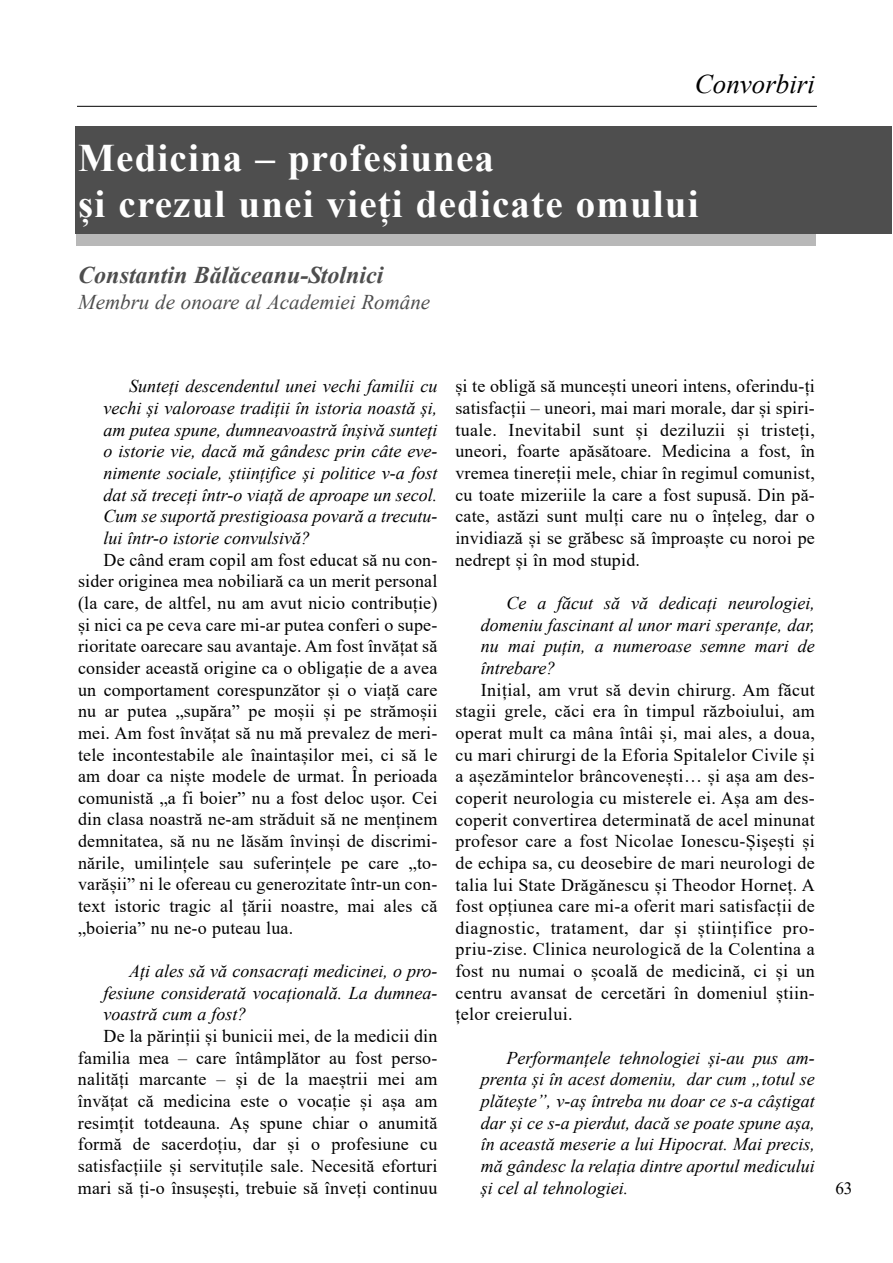
<style>
.page{position:relative;width:893px;height:1263px;background:#fff}
.page>*{position:absolute;margin:0;border:0;box-sizing:border-box;transform-origin:0 0}
.t1{font:700 39px/46.8px "Times New Roman";letter-spacing:.03em;color:#fff}
.t2{font:italic 27px "Times New Roman";color:#000}
.t3{font:italic 700 24px "Times New Roman";color:#4e4e4e}
.t4{font:italic 21px "Times New Roman";color:#4e4e4e}
.t5{font:18px/21.6px "Times New Roman";letter-spacing:.01em;color:#000;text-align:justify}
.t6{font:italic 18px/21.6px "Times New Roman";color:#000;text-align:justify}
.t7{font:17.25px "Times New Roman";color:#000}
</style>
<div class="page">
<div style="left:77px;top:233px;width:739px;height:13px;background:#b8b8b8"></div>
<div style="left:75px;top:126px;width:816px;height:107px;background:#4e4e4e"></div>
<hr style="left:77px;top:106px;width:740px;height:1px;background:#000">
<h2 class="t2" style="left:695px;top:68px;width:122px">Convorbiri</h2>
<h1 class="t1" style="left:78px;top:134px;width:622px">medicina – profesiunea<br>și crezul unei vieți dedicate omului</h1>
<h3 class="t3" style="left:78px;top:261px;width:307px">Constantin Bălăceanu-Stolnici</h3>
<p class="t4" style="left:78px;top:291px;width:353px">Membru de onoare al Academiei Române</p>
<p class="t6" style="left:104px;top:375px;width:335px;text-indent:26px">Sunteți descendentul unei vechi familii cu vechi și valoroase tradiții în istoria noastă și, am putea spune, dumneavoastră înșivă sunteți o istorie vie, dacă mă gândesc prin câte eve&shy;nimente sociale, științifice și politice v-a fost dat să treceți într-o viață de aproape un secol.<br>Cum se suportă prestigioasa povară a trecutu&shy;lui într-o istorie convulsivă?</p>
<p class="t5" style="left:78px;top:549px;width:361px;text-indent:26px">De când eram copil am fost educat să nu con&shy;sider originea mea nobiliară ca un merit personal (la care, de altfel, nu am avut nicio contribuție) și nici ca pe ceva care mi-ar putea conferi o supe&shy;rioritate oarecare sau avantaje. Am fost învățat să consider această origine ca o obligație de a avea un comportament corespunzător și o viață care nu ar putea „supăra” pe moșii și pe strămoșii mei. Am fost învățat să nu mă prevalez de meri&shy;tele incontestabile ale înaintașilor mei, ci să le am doar ca niște modele de urmat. În perioada comunistă „a fi boier” nu a fost deloc ușor. Cei din clasa noastră ne-am străduit să ne menținem demnitatea, să nu ne lăsăm învinși de discrimi&shy;nările, umilințele sau suferințele pe care „to&shy;varășii” ni le ofereau cu generozitate într-un con&shy;text istoric tragic al țării noastre, mai ales că „boieria” nu ne-o puteau lua.</p>
<p class="t6" style="left:104px;top:960px;width:335px;text-indent:26px">Ați ales să vă consacrați medicinei, o pro&shy;fesiune considerată vocațională. La dumnea&shy;voastră cum a fost?</p>
<p class="t5" style="left:78px;top:1025px;width:361px;text-indent:26px">De la părinții și bunicii mei, de la medicii din familia mea – care întâmplător au fost perso&shy;nalități marcante – și de la maeștrii mei am învățat că medicina este o vocație și așa am resimțit totdeauna. Aș spune chiar o anumită formă de sacerdoțiu, dar și o profesiune cu satisfacțiile și servituțile sale. Necesită eforturi mari să ți-o însușești, trebuie să înveți continuu</p>
<p class="t5" style="left:455px;top:375px;width:361px">și te obligă să muncești uneori intens, oferindu-ți satisfacții – uneori, mai mari morale, dar și spiri&shy;tuale. Inevitabil sunt și deziluzii și tristeți, uneori, foarte apăsătoare. Medicina a fost, în vremea tinereții mele, chiar în regimul comunist, cu toate mizeriile la care a fost supusă. Din pă&shy;cate, astăzi sunt mulți care nu o înțeleg, dar o invidiază și se grăbesc să împroaște cu noroi pe nedrept și în mod stupid.</p>
<p class="t6" style="left:481px;top:592px;width:335px;text-indent:26px">Ce a făcut să vă dedicați neurologiei, domeniu fascinant al unor mari speranțe, dar, nu mai puțin, a numeroase semne mari de întrebare?</p>
<p class="t5" style="left:455px;top:679px;width:361px;text-indent:26px">Inițial, am vrut să devin chirurg. Am făcut stagii grele, căci era în timpul războiului, am operat mult ca mâna întâi și, mai ales, a doua, cu mari chirurgi de la Eforia Spitalelor Civile și a așezămintelor brâncovenești… și așa am des&shy;coperit neurologia cu misterele ei. Așa am des&shy;coperit convertirea determinată de acel minunat profesor care a fost Nicolae Ionescu-Șişești și de echipa sa, cu deosebire de mari neurologi de talia lui State Drăgănescu și Theodor Horneț. A fost opțiunea care mi-a oferit mari satisfacții de diagnostic, tratament, dar și științifice pro&shy;priu-zise. Clinica neurologică de la Colentina a fost nu numai o școală de medicină, ci și un centru avansat de cercetări în domeniul știin&shy;țelor creierului.</p>
<p class="t6" style="left:481px;top:1047px;width:335px;text-indent:26px">Performanțele tehnologiei și-au pus am&shy;prenta și în acest domeniu, dar cum „totul se plătește”, v-aș întreba nu doar ce s-a câștigat dar și ce s-a pierdut, dacă se poate spune așa, în această meserie a lui Hipocrat. Mai precis, mă gândesc la relația dintre aportul medicului și cel al tehnologiei.</p>
<p class="t7" style="left:835px;top:1178px;width:19px">63</p>
</div>
